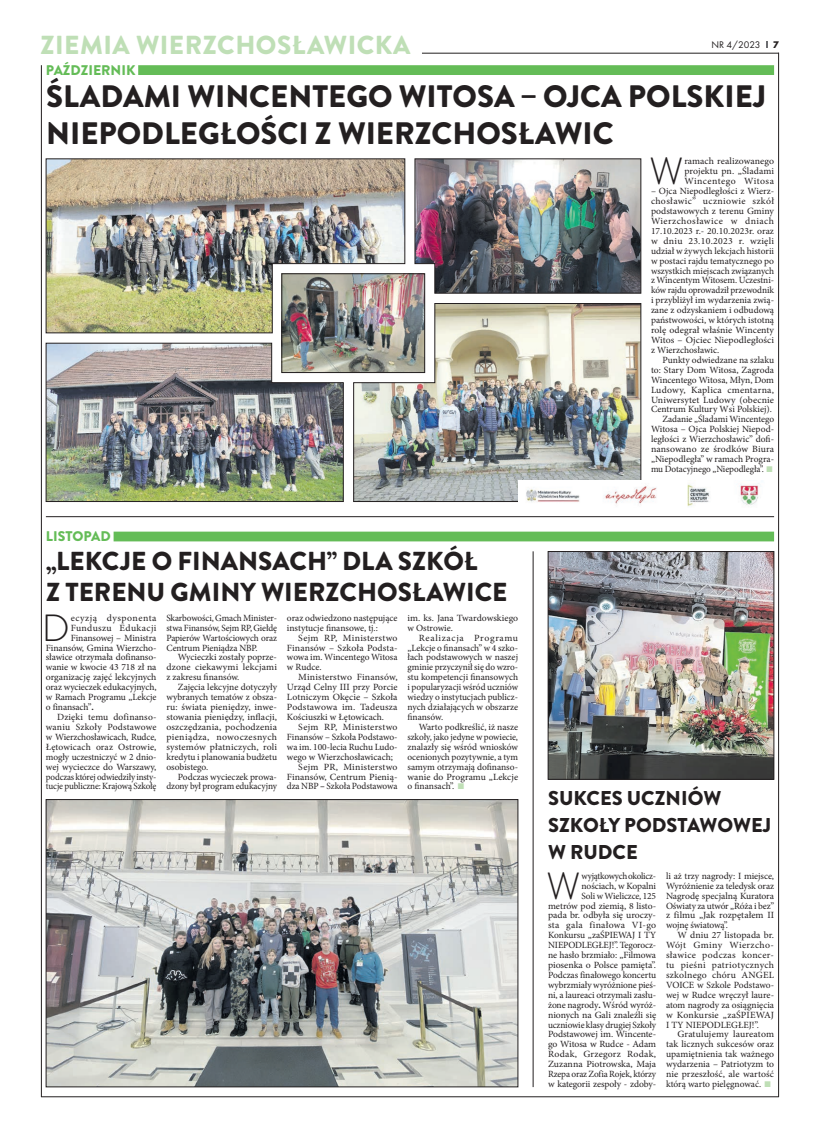
<style>
.page{position:relative;width:820px;height:1134px;background:#fff}
.page>*{position:absolute;margin:0;border:0;box-sizing:border-box;transform-origin:0 0}
.t1{font:300 37.8px "Brandon Grotesque";color:#231f20}
.t2{font:900 31px/37px "Brandon Grotesque";color:#231f20}
.t3{font:900 26px/31px "Brandon Grotesque";color:#231f20}
.t4{font:900 26px "Brandon Grotesque";letter-spacing:.02em;color:#bfdfb6}
.t5{font:900 20px/27px "Brandon Grotesque";color:#231f20}
.t6{font:900 14px "Brandon Grotesque";color:#64bc57}
.t7{font:10px "Futura PT";letter-spacing:-.01em;color:#231f20}
.t8{font:9.5px/9.9px "Minion Pro";letter-spacing:-.005em;color:#231f20;text-align:justify}
.t9{font:9.5px "Minion Pro";letter-spacing:.015em;color:#231f20}
.t10{font:9.5px "Minion Pro";letter-spacing:-.005em;color:#231f20;scale:.95 1}
.t11{font:9.5px "Minion Pro";letter-spacing:-.005em;color:#231f20;scale:.96 1}
.t12{font:9.5px "Minion Pro";letter-spacing:.025em;color:#231f20}
.t13{font:9.5px "Minion Pro";letter-spacing:.02em;color:#231f20}
.t14{font:9.5px "Minion Pro";letter-spacing:.05em;color:#231f20}
.t15{font:9.5px "Minion Pro";letter-spacing:.035em;color:#231f20}
.s1{font-weight:700}
.s2{font-family:"Oswald";font-weight:800;font-size:7px;color:#bfdfb6}
</style>
<div class="page">
<img style="left:353px;top:303px;width:288px;height:199px">
<div style="left:113px;top:532px;width:660px;height:9px;background:#64bc57"></div>
<div style="left:138px;top:65px;width:635px;height:10px;background:#64bc57"></div>
<img style="left:48px;top:801px;width:468px;height:284px">
<div style="left:46px;top:799px;width:472px;height:288px;border:1px solid #231f20"></div>
<img style="left:549px;top:553px;width:222px;height:224px">
<div style="left:547px;top:551px;width:226px;height:228px;border:1px solid #231f20"></div>
<img style="left:46px;top:158px;width:359px;height:175px">
<img style="left:46px;top:343px;width:297px;height:159px">
<img style="left:414px;top:158px;width:227px;height:136px">
<hr style="left:532px;top:551px;width:1px;height:536px;background:#231f20">
<hr style="left:46px;top:516px;width:727px;height:1px;background:#231f20">
<img style="left:283px;top:276px;width:139px;height:95px">
<div style="left:281px;top:274px;width:143px;height:99px;border:1px solid #231f20"></div>
<img style="left:518px;top:481px;width:241px;height:25px">
<hr style="left:422px;top:53px;width:356px;height:1px;background:#231f20">
<hr style="left:41px;top:65px;width:1px;height:1032px;background:#231f20">
<hr style="left:41px;top:1096px;width:737px;height:1px;background:#231f20">
<hr style="left:778px;top:53px;width:1px;height:1044px;background:#231f20">
<h3 class="t4" style="left:40px;top:26px;width:371px">ZIEMIA WIERZCHOSŁAWICKA</h3>
<p class="t7" style="left:711px;top:39px;width:69px">NR 4/2023 <span class="s1">7</span></p>
<h3 class="t6" style="left:46px;top:60px;width:91px">PAŹDZIERNIK</h3>
<h2 class="t2" style="left:46px;top:78px;width:721px">ŚLADAMI WINCENTEGO WITOSA – OJCA POLSKIEJ<br>NIEPODLEGŁOŚCI Z WIERZCHOSŁAWIC</h2>
<h3 class="t6" style="left:46px;top:527px;width:66px">LISTOPAD</h3>
<h3 class="t3" style="left:46px;top:545px;width:463px">„LEKCJE O FINANSACH” DLA SZKÓŁ<br>Z TERENU GMINY WIERZCHOSŁAWICE</h3>
<h1 class="t1" style="left:42px;top:602px;width:29px">D</h1>
<p class="t14" style="left:71px;top:611px;width:87px">ecyzją dysponenta</p>
<p class="t15" style="left:71px;top:621px;width:87px">Funduszu Edukacji</p>
<p class="t8" style="left:71px;top:633px;width:87px">Finansowej – Ministra</p>
<p class="t8" style="left:46px;top:643px;width:112px">Finansów, Gmina Wierzcho-</p>
<p class="t8" style="left:46px;top:652px;width:112px">sławice otrzymała dofinanso-</p>
<p class="t8" style="left:46px;top:662px;width:112px">wanie w kwocie 43 718 zł na</p>
<p class="t8" style="left:46px;top:672px;width:112px">organizację zajęć lekcyjnych</p>
<p class="t8" style="left:46px;top:682px;width:112px">oraz wycieczek edukacyjnych,</p>
<p class="t8" style="left:46px;top:692px;width:112px">w Ramach Programu „Lekcje</p>
<p class="t8" style="left:46px;top:702px;width:49px">o finansach”<span class="s1">.</span></p>
<p class="t9" style="left:57px;top:711px;width:101px">Dzięki temu dofinanso-</p>
<p class="t9" style="left:46px;top:720px;width:112px">waniu Szkoły Podstawowe</p>
<p class="t8" style="left:46px;top:732px;width:112px">w Wierzchosławicach, Rudce,</p>
<p class="t9" style="left:46px;top:740px;width:112px">Łętowicach oraz Ostrowie,</p>
<p class="t8" style="left:46px;top:752px;width:112px">mogły uczestniczyć w 2 dnio-</p>
<p class="t8" style="left:46px;top:762px;width:112px">wej wycieczce do Warszawy,</p>
<p class="t10" style="left:46px;top:770px;width:118px">podczas której odwiedziły insty-</p>
<p class="t11" style="left:46px;top:780px;width:117px">tucje publiczne: Krajową Szkołę</p>
<p class="t8" style="left:166px;top:613px;width:112px">Skarbowości, Gmach Minister&shy;stwa Finansów, Sejm RP, Giełdę Papierów Wartościowych oraz Centrum Pieniądza NBP.</p>
<p class="t8" style="left:166px;top:652px;width:112px;text-indent:11px">Wycieczki zostały poprze&shy;dzone ciekawymi lekcjami z zakresu finansów.</p>
<p class="t8" style="left:166px;top:682px;width:112px;text-indent:11px">Zajęcia lekcyjne dotyczyły wybranych tematów z obsza&shy;ru: świata pieniędzy, inwe&shy;stowania pieniędzy, inflacji, oszczędzania, pochodzenia pieniądza, nowoczesnych systemów płatniczych, roli kredytu i planowania budżetu osobistego.</p>
<p class="t8" style="left:166px;top:771px;width:112px;text-align:right">Podczas wycieczek prowa&shy;dzony był program edukacyjny</p>
<p class="t8" style="left:287px;top:613px;width:112px">oraz odwiedzono następujące instytucje finansowe, tj.:</p>
<p class="t8" style="left:287px;top:633px;width:112px;text-indent:11px">Sejm RP, Ministerstwo Finansów – Szkoła Podsta&shy;wowa im. Wincentego Witosa w Rudce.</p>
<p class="t8" style="left:287px;top:672px;width:112px;text-indent:11px">Ministerstwo Finansów, Urząd Celny III przy Porcie Lotniczym Okęcie – Szkoła Podstawowa im. Tadeusza Kościuszki w Łętowicach.</p>
<p class="t12" style="left:298px;top:720px;width:101px">Sejm RP, Ministerstwo</p>
<p class="t8" style="left:287px;top:732px;width:112px">Finansów – Szkoła Podstawo-</p>
<p class="t8" style="left:287px;top:742px;width:112px">wa im. 100-lecia Ruchu Ludo-</p>
<p class="t8" style="left:287px;top:752px;width:107px">wego w Wierzchosławicach;</p>
<p class="t13" style="left:298px;top:760px;width:101px">Sejm PR, Ministerstwo</p>
<p class="t8" style="left:287px;top:771px;width:112px">Finansów, Centrum Pienią-</p>
<p class="t8" style="left:287px;top:781px;width:112px">dza NBP <span class="s1">–</span> Szkoła Podstawowa</p>
<p class="t8" style="left:407px;top:613px;width:112px">im. ks. Jana Twardowskiego w Ostrowie.</p>
<p class="t8" style="left:407px;top:633px;width:112px;text-indent:11px">Realizacja Programu „Lekcje o finansach” w 4 szko&shy;łach podstawowych w naszej gminie przyczynił się do wzro&shy;stu kompetencji finansowych i popularyzacji wśród uczniów wiedzy o instytucjach publicz&shy;nych działających w obszarze finansów.</p>
<p class="t8" style="left:407px;top:722px;width:112px;text-indent:11px">Warto podkreślić, iż nasze szkoły, jako jedyne w powiecie, znalazły się wśród wniosków ocenionych pozytywnie, a tym samym otrzymają dofinanso&shy;wanie do Programu „Lekcje o finansach”. <span class="s2">I</span></p>
<h1 class="t1" style="left:649px;top:145px;width:35px">W</h1>
<p class="t8" style="left:684px;top:156px;width:91px">ramach realizowanego projektu pn. „Śladami Wincentego Witosa</p>
<p class="t8" style="left:650px;top:186px;width:125px">– Ojca Niepodległości z Wierz&shy;chosławic” uczniowie szkół podstawowych z terenu Gminy Wierzchosławice w dniach 17.10.2023 r.- 20.10.2023r. oraz w dniu 23.10.2023 r. wzięli udział w żywych lekcjach historii w postaci rajdu tematycznego po wszystkich miejscach związanych z Wincentym Witosem. Uczestni&shy;ków rajdu oprowadził przewodnik i przybliżył im wydarzenia zwią&shy;zane z odzyskaniem i odbudową państwowości, w których istotną rolę odegrał właśnie Wincenty Witos – Ojciec Niepodległości z Wierzchosławic.</p>
<p class="t8" style="left:650px;top:355px;width:125px;text-align:right">Punkty odwiedzane na szlaku to: Stary Dom Witosa, Zagroda<br>Wincentego Witosa, Młyn, Dom<br>Ludowy, Kaplica cmentarna,<br>Uniwersytet Ludowy (obecnie<br>Centrum Kultury Wsi Polskiej).<br>Zadanie „Śladami Wincentego<br>Witosa – Ojca Polskiej Niepod&shy;ległości z Wierzchosławic” dofi&shy;nansowano ze środków Biura „Niepodległa” w ramach Progra&shy;mu Dotacyjnego „Niepodległa”. <span class="s2">I</span></p>
<h3 class="t5" style="left:548px;top:785px;width:225px">SUKCES UCZNIÓW<br>SZKOŁY PODSTAWOWEJ<br>W RUDCE</h3>
<h1 class="t1" style="left:546px;top:860px;width:35px">W</h1>
<p class="t8" style="left:548px;top:871px;width:109px;text-align:right">wyjątkowych okolicz&shy;nościach, w Kopalni<br>Soli w Wieliczce, 125<br>metrów pod ziemią, 8 listo&shy;pada br. odbyła się uroczy&shy;sta gala finałowa VI-go<br>Konkursu „zaŚPIEWAJ I TY<br>NIEPODLEGŁEJ!”. Tegorocz&shy;ne hasło brzmiało: „Filmowa piosenka o Polsce pamięta”.<br>Podczas finałowego koncertu wybrzmiały wyróżnione pieś&shy;ni, a laureaci otrzymali zasłu&shy;żone nagrody<span class="s1">.</span> Wśród wyróż&shy;nionych na Gali znaleźli się uczniowie klasy drugiej Szkoły<br>Podstawowej im. Wincente&shy;go Witosa w Rudce - Adam<br>Rodak, Grzegorz Rodak,<br>Zuzanna Piotrowska, Maja<br>Rzepa oraz Zofia Rojek, którzy w kategorii zespoły - zdoby-</p>
<p class="t8" style="left:665px;top:871px;width:109px">li aż trzy nagrody: I miejsce, Wyróżnienie za teledysk oraz Nagrodę specjalną Kuratora Oświaty za utwór „Róża i bez” z filmu „Jak rozpętałem II wojnę światową”.</p>
<p class="t8" style="left:665px;top:930px;width:109px;text-indent:11px">W dniu 27 listopada br.<br>Wójt Gminy Wierzcho&shy;sławice podczas koncer&shy;tu pieśni patriotycznych szkolnego chóru ANGEL VOICE w Szkole Podstawo&shy;wej w Rudce wręczył laure&shy;atom nagrody za osiągnięcia w Konkursie „zaŚPIEWAJ I TY NIEPODLEGŁEJ!”.</p>
<p class="t8" style="left:665px;top:1029px;width:109px;text-indent:11px">Gratulujemy laureatom tak licznych sukcesów oraz upamiętnienia tak ważnego wydarzenia – Patriotyzm to nie przeszłość, ale wartość którą warto pielęgnować. <span class="s2">I</span></p>
</div>
